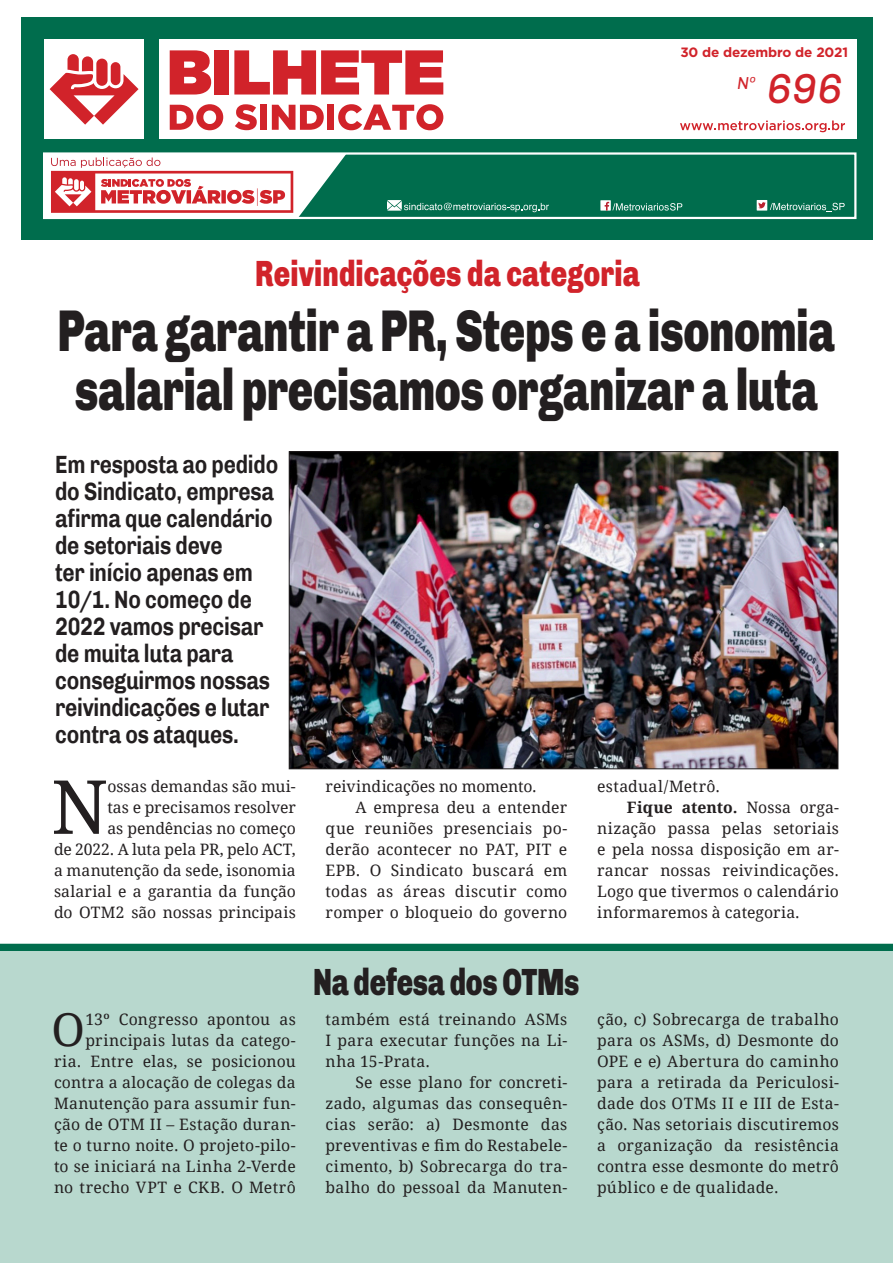
<style>
.page{position:relative;width:893px;height:1263px;background:#fff}
.page>*{position:absolute;margin:0;border:0;box-sizing:border-box;transform-origin:0 0}
.CAPITULAR{font:74.55px "Droid Serif";color:#231f20}
.t1{font:900 58.95px/58.5px "Chivo";letter-spacing:-.01em;color:#231f20;scale:.72 1}
.TEXTO{font:45.15px "Droid Serif";color:#231f20}
.t2{font:italic 42px "Chivo";color:#d1232a}
.t3{font:900 37.95px "Chivo";letter-spacing:-.01em;color:#231f20;scale:.72 1}
.t4{font:900 36.6px "Chivo";letter-spacing:.005em;color:#d1232a;scale:.75 1}
.t5{font:700 25.5px/27px "Chivo";letter-spacing:-.01em;color:#231f20;scale:.82 1}
.t6{font:italic 17.4px "Chivo";color:#d1232a}
.TEXTO-2{font:15.75px/21px "Droid Serif";letter-spacing:.02em;color:#231f20;text-align:justify}
.CAPITULAR-2{font:15.75px/21px "Droid Serif";color:#231f20;text-align:right}
.t7{font:700 13.5px "Gotham";letter-spacing:-.01em;color:#d1232a}
.s1{font-weight:700}
</style>
<div class="page">
<div style="left:0;top:944px;width:893px;height:319px;background:#b8d8ce"></div>
<div style="left:21px;top:18px;width:851px;height:222px;background:#006d4d"></div>
<div style="left:159px;top:39px;width:697px;height:100px;background:#fff"></div>
<div style="left:44px;top:39px;width:100px;height:100px;background:#fff"></div>
<svg style="left:50px;top:54px;width:89px;height:71px"></svg>
<div style="left:43px;top:152px;width:813px;height:67px;border:2px solid #fff"></div>
<svg style="left:170px;top:50px;width:41px;height:45px;background:#d8484d"></svg>
<div style="left:214px;top:50px;width:15px;height:45px;background:#d1232a"></div>
<svg style="left:234px;top:50px;width:209px;height:45px"></svg>
<svg style="left:170px;top:104px;width:53px;height:26px"></svg>
<svg style="left:235px;top:104px;width:22px;height:26px"></svg>
<div style="left:260px;top:105px;width:7px;height:25px;background:#d1232a"></div>
<svg style="left:272px;top:105px;width:52px;height:25px"></svg>
<div style="left:327px;top:105px;width:7px;height:25px;background:#d1232a"></div>
<svg style="left:338px;top:104px;width:105px;height:26px"></svg>
<svg style="left:44px;top:154px;width:302px;height:64px;background:#e0bdbc"></svg>
<div style="left:600px;top:200px;width:11px;height:11px;background:#fff"></div>
<div style="left:757px;top:200px;width:10px;height:11px;background:#fff"></div>
<svg style="left:758px;top:202px;width:87px;height:10px"></svg>
<svg style="left:387px;top:200px;width:162px;height:12px"></svg>
<svg style="left:680px;top:120px;width:165px;height:12px"></svg>
<svg style="left:605px;top:202px;width:77px;height:9px"></svg>
<img style="left:291px;top:453px;width:545px;height:314px">
<div style="left:0;top:944px;width:893px;height:6px;background:#006d4d"></div>
<p class="t7" style="left:680px;top:43px;width:169px">30 de dezembro de 2021</p>
<p class="t2" style="left:766px;top:65px;width:78px">696</p>
<p class="t6" style="left:737px;top:73px;width:20px">Nº</p>
<p class="t4" style="left:255px;top:252px;width:514px">Reivindicações da categoria</p>
<p class="t1" style="left:58px;top:301px;width:1081px">Para garantir a PR, Steps e a isonomia salarial precisamos organizar a luta</p>
<p class="t5" style="left:55px;top:451px;width:274px">Em resposta ao pedido do Sindicato, empresa afirma que calendário de setoriais deve<br>ter início apenas em<br>10/1. No começo de<br>2022 vamos precisar de muita luta para conseguirmos nossas reivindicações e lutar contra os ataques.</p>
<p class="CAPITULAR-2" style="left:54px;top:775px;width:243px">ossas demandas são mui-<br>tas e precisamos resolver<br>as pendências no começo<br>de 2022. A luta pela PR, pelo ACT, a manutenção da sede, isonomia salarial e a garantia da função do OTM2 são nossas principais</p>
<p class="CAPITULAR-2" style="left:326px;top:775px;width:213px">reivindicações no momento.</p>
<p class="CAPITULAR" style="left:51px;top:756px;width:58px">N</p>
<p class="TEXTO-2" style="left:326px;top:796px;width:243px;text-indent:30px">A empresa deu a entender que reuniões presenciais po&shy;derão acontecer no PAT, PIT e EPB. O Sindicato buscará em todas as áreas discutir como romper o bloqueio do governo</p>
<p class="t3" style="left:313px;top:959px;width:372px">Na defesa dos OTMs</p>
<p class="TEXTO-2" style="left:54px;top:1008px;width:243px;text-align:right">13º Congresso apontou as principais lutas da catego-<br>ria. Entre elas, se posicionou contra a alocação de colegas da<br>Manutenção para assumir fun&shy;ção de OTM II – Estação duran&shy;te o turno noite. O projeto-pilo&shy;to se iniciará na Linha 2-Verde no trecho VPT e CKB. O Metrô</p>
<p class="TEXTO-2" style="left:326px;top:1008px;width:243px">também está treinando ASMs I para executar funções na Li&shy;nha 15-Prata.</p>
<p class="TEXTO" style="left:51px;top:998px;width:35px">O</p>
<p class="TEXTO-2" style="left:326px;top:1071px;width:243px;text-indent:30px">Se esse plano for concreti&shy;zado, algumas das consequên&shy;cias serão: a) Desmonte das preventivas e fim do Restabele&shy;cimento, b) Sobrecarga do tra&shy;balho do pessoal da Manuten-</p>
<p class="TEXTO-2" style="left:597px;top:775px;width:124px">estadual/Metrô.</p>
<p class="TEXTO-2" style="left:597px;top:796px;width:243px;text-indent:30px"><span class="s1">Fique atento.</span> Nossa orga&shy;nização passa pelas setoriais e pela nossa disposição em ar&shy;rancar nossas reivindicações.<br>Logo que tivermos o calendário informaremos à categoria.</p>
<p class="TEXTO-2" style="left:597px;top:1008px;width:243px">ção, c) Sobrecarga de trabalho para os ASMs, d) Desmonte do OPE e e) Abertura do caminho para a retirada da Periculosi&shy;dade dos OTMs II e III de Esta&shy;ção. Nas setoriais discutiremos a organização da resistência contra esse desmonte do metrô público e de qualidade.</p>
</div>
